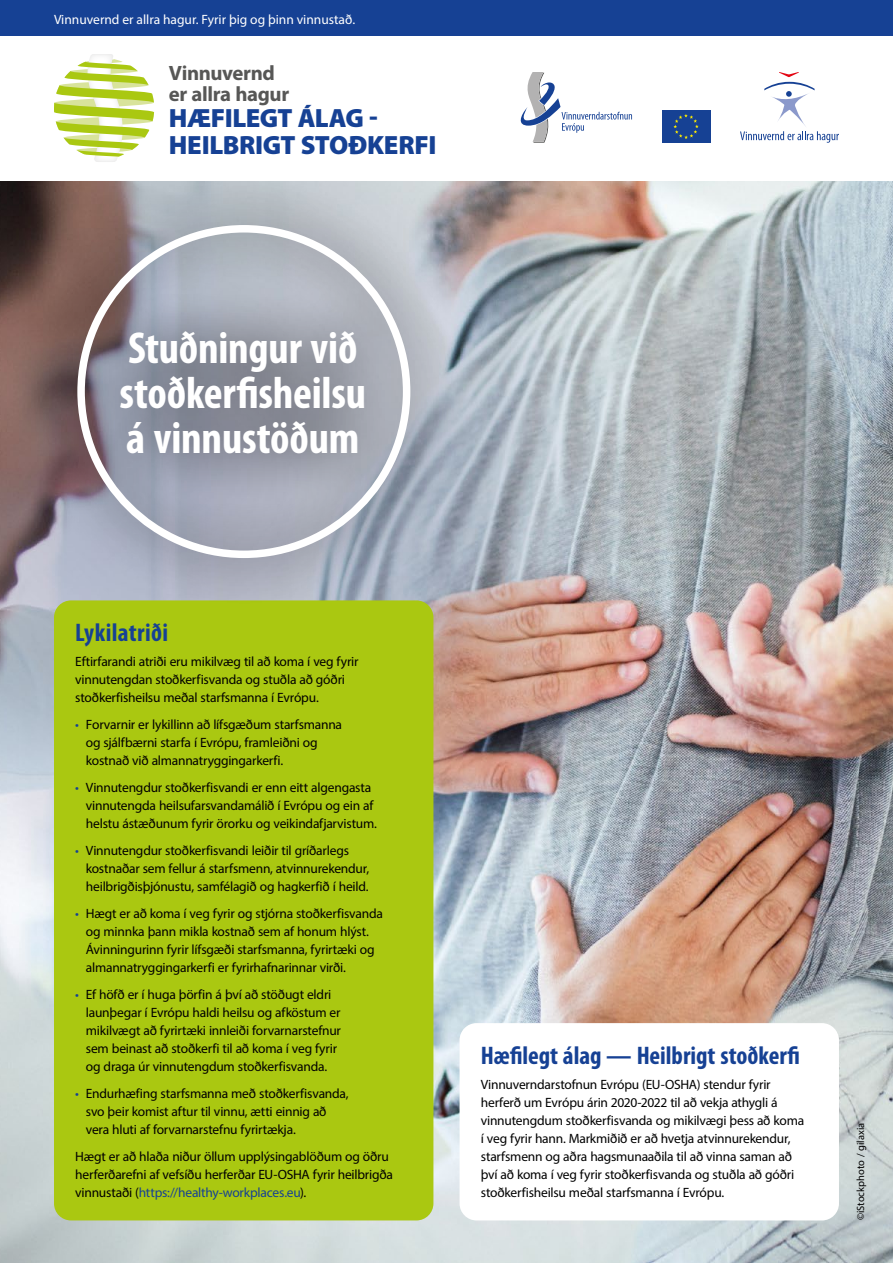
<style>
.page{position:relative;width:893px;height:1263px;background:#fff}
.page>*{position:absolute;margin:0;border:0;box-sizing:border-box;transform-origin:0 0}
.t1{font:700 condensed 45px/45px "Myriad Pro";letter-spacing:-.005em;color:#fff}
.t2{font:900 26.4px/26.4px "Myriad Pro";letter-spacing:-.015em;color:#164194}
.t3{font:700 condensed 25.5px "Myriad Pro";color:#164194}
.t4{font:700 20.85px/20.9px "Myriad Pro";letter-spacing:-.02em;color:#575756}
.t5{font:13.5px/18px "Myriad Pro";letter-spacing:-.015em;color:#000}
.t6{font:13.5px "Myriad Pro";color:#fff}
.t7{font:10.5px "Myriad Pro";color:#000}
.s1{color:#164194}
</style>
<div class="page">
<img style="left:0;top:181px;width:893px;height:1082px">
<div style="left:460px;top:1023px;width:379px;height:197px;background:#fff;border-radius:17px"></div>
<div style="left:54px;top:600px;width:379px;height:620px;background:#aac811;border-radius:17px"></div>
<div style="left:31px;top:178px;width:426px;height:427px;background:#000;opacity:.75"></div>
<div style="left:77px;top:225px;width:333px;height:333px;border:8px solid #fff;border-radius:50%"></div>
<div style="left:0;top:0;width:893px;height:180px;background:#fff"></div>
<div style="left:0;top:0;width:893px;height:35px;background:#164194"></div>
<div style="left:662px;top:110px;width:48px;height:33px;background:#164194"></div>
<svg style="left:673px;top:114px;width:26px;height:25px"></svg>
<svg style="left:740px;top:72px;width:99px;height:71px"></svg>
<svg style="left:520px;top:72px;width:112px;height:71px"></svg>
<svg style="left:54px;top:54px;width:100px;height:108px"></svg>
<p class="t6" style="left:54px;top:11px;width:303px">Vinnuvernd er allra hagur. Fyrir þig og þinn vinnustað.</p>
<h3 class="t4" style="left:169px;top:63px;width:122px">Vinnuvernd er allra hagur</h3>
<h2 class="t2" style="left:169px;top:105px;width:269px">HÆFILEGT ÁLAG<br>HEILBRIGT STOÐKERFI</h2>
<h1 class="t1" style="left:120px;top:325px;width:248px">Stuðningur við stoðkerfisheilsu á vinnustöðum</h1>
<h3 class="t3" style="left:75px;top:616px;width:94px">Lykilatriði</h3>
<p class="t5" style="left:75px;top:652px;width:285px">Eftirfarandi atriði eru mikilvæg til að koma í veg fyrir vinnutengdan stoðkerfisvanda og stuðla að góðri stoðkerfisheilsu meðal starfsmanna í Evrópu.</p>
<p class="t5" style="left:86px;top:715px;width:258px;text-indent:-11px"><span class="s1">•</span> Forvarnir er lykillinn að lífsgæðum starfsmanna og sjálfbærni starfa í Evrópu, framleiðni og kostnað við almannatryggingarkerfi.</p>
<p class="t5" style="left:86px;top:778px;width:293px;text-indent:-11px"><span class="s1">•</span> Vinnutengdur stoðkerfisvandi er enn eitt algengasta vinnutengda heilsufarsvandamálið í Evrópu og ein af helstu ástæðunum fyrir örorku og veikindafjarvistum.</p>
<p class="t5" style="left:86px;top:841px;width:285px;text-indent:-11px"><span class="s1">•</span> Vinnutengdur stoðkerfisvandi leiðir til gríðarlegs kostnaðar sem fellur á starfsmenn, atvinnurekendur, heilbrigðisþjónustu, samfélagið og hagkerfið í heild.</p>
<p class="t5" style="left:86px;top:904px;width:299px;text-indent:-11px"><span class="s1">•</span> Hægt er að koma í veg fyrir og stjórna stoðkerfisvanda og minnka þann mikla kostnað sem af honum hlýst.<br>Ávinningurinn fyrir lífsgæði starfsmanna, fyrirtæki og almannatryggingarkerfi er fyrirhafnarinnar virði.</p>
<p class="t5" style="left:86px;top:985px;width:257px;text-indent:-11px"><span class="s1">•</span> Ef höfð er í huga þörfin á því að stöðugt eldri launþegar í Evrópu haldi heilsu og afköstum er mikilvægt að fyrirtæki innleiði forvarnarstefnur sem beinast að stoðkerfi til að koma í veg fyrir og draga úr vinnutengdum stoðkerfisvanda.</p>
<p class="t5" style="left:86px;top:1084px;width:264px;text-indent:-11px"><span class="s1">•</span> Endurhæfing starfsmanna með stoðkerfisvanda, svo þeir komist aftur til vinnu, ætti einnig að vera hluti af forvarnarstefnu fyrirtækja.</p>
<p class="t5" style="left:75px;top:1147px;width:319px">Hægt er að hlaða niður öllum upplýsingablöðum og öðru herferðarefni af vefsíðu herferðar EU-OSHA fyrir heilbrigða vinnustaði (<span class="s1">https://healthy-workplaces.eu</span>).</p>
<h3 class="t3" style="left:481px;top:1039px;width:321px">Hæfilegt álag — Heilbrigt stoðkerfi</h3>
<p class="t5" style="left:481px;top:1075px;width:325px">Vinnuverndarstofnun Evrópu (EU-OSHA) stendur fyrir herferð um Evrópu árin 2020-2022 til að vekja athygli á vinnutengdum stoðkerfisvanda og mikilvægi þess að koma í veg fyrir hann. Markmiðið er að hvetja atvinnurekendur, starfsmenn og aðra hagsmunaaðila til að vinna saman að því að koma í veg fyrir stoðkerfisvanda og stuðla að góðri stoðkerfisheilsu meðal starfsmanna í Evrópu.</p>
<p class="t7" style="left:854px;top:1220px;width:99px;rotate:-90deg">©iStockphoto / gilaxia</p>
</div>
